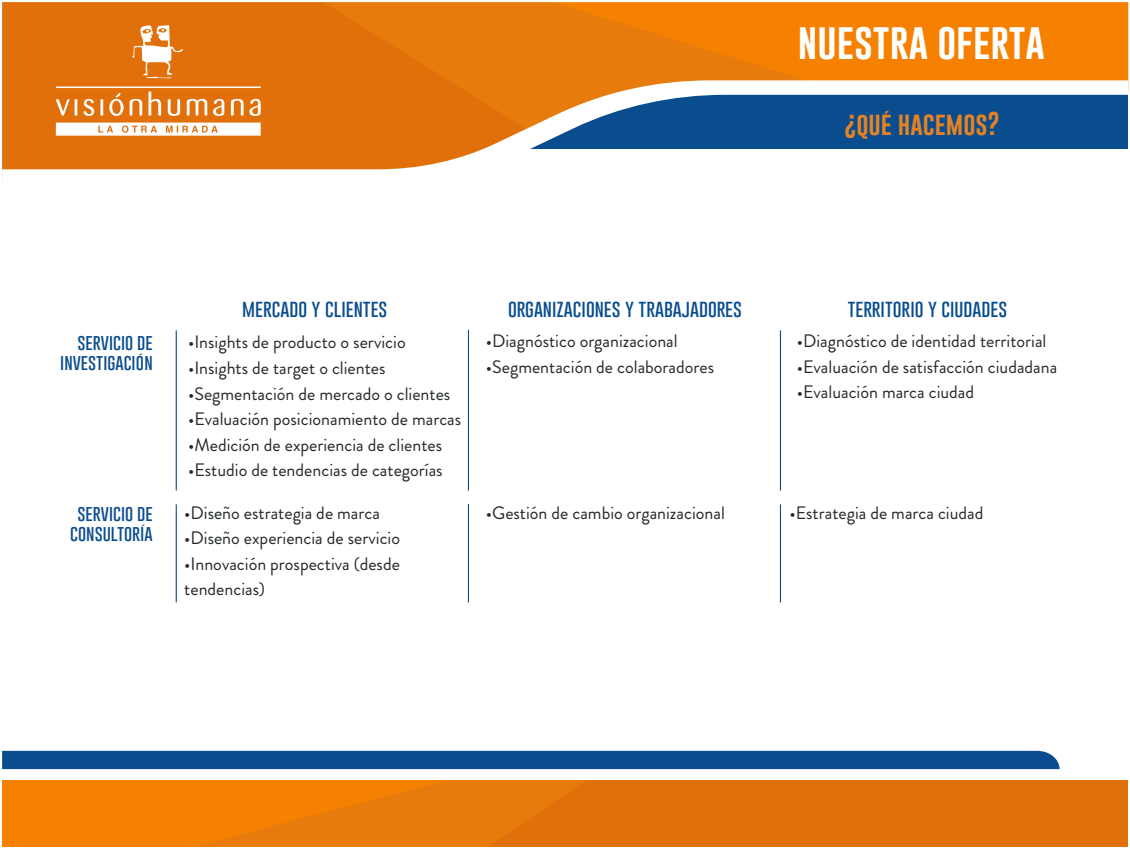
<style>
.page{position:relative;width:1130px;height:849px;background:#fff}
.page>*{position:absolute;margin:0;border:0;box-sizing:border-box;transform-origin:0 0}
.t1{font:37.5px "Gobold";color:#fff}
.t2{font:24px "Gobold";color:#e48224}
.t3{font:18px/25.5px "Brandon Grotesque";color:#24292c}
.t4{font:100 18px "Gobold";color:#0a4d8e}
.t5{font:100 16.5px/19.8px "Gobold";color:#0a4d8e;text-align:right}
</style>
<div class="page">
<div style="left:841px;top:2px;width:287px;height:78px;background:#f68000"></div>
<svg style="left:543px;top:2px;width:298px;height:78px;background:#ef7d05"></svg>
<svg style="left:2px;top:2px;width:541px;height:78px;background:#e2730a"></svg>
<svg style="left:2px;top:80px;width:1126px;height:100px"></svg>
<div style="left:2px;top:779px;width:1125px;height:67px;background:#f68000"></div>
<svg style="left:193px;top:779px;width:294px;height:67px;fill:#e77b0b"></svg>
<svg style="left:487px;top:779px;width:640px;height:67px;background:#e1730d"></svg>
<div style="left:2px;top:750px;width:1057px;height:18px;background:#0a4d8e"></div>
<hr style="left:56px;top:86px;width:205px;height:2px;background:#fff">
<svg style="left:56px;top:99px;width:21px;height:16px"></svg>
<svg style="left:83px;top:99px;width:11px;height:17px"></svg>
<hr style="left:100px;top:99px;width:3px;height:16px;background:#fff">
<svg style="left:109px;top:93px;width:15px;height:23px"></svg>
<svg style="left:130px;top:99px;width:12px;height:16px"></svg>
<svg style="left:148px;top:91px;width:13px;height:24px"></svg>
<svg style="left:168px;top:99px;width:12px;height:17px"></svg>
<svg style="left:187px;top:99px;width:20px;height:16px"></svg>
<svg style="left:213px;top:99px;width:11px;height:17px"></svg>
<svg style="left:231px;top:99px;width:12px;height:16px"></svg>
<svg style="left:249px;top:99px;width:12px;height:17px"></svg>
<svg style="left:56px;top:122px;width:205px;height:13px"></svg>
<svg style="left:132px;top:25px;width:51px;height:53px"></svg>
<hr style="left:176px;top:330px;width:1px;height:160px;background:#0a4d8e">
<hr style="left:468px;top:329px;width:1px;height:161px;background:#0a4d8e">
<hr style="left:779px;top:330px;width:2px;height:160px;background:#0a4d8e">
<hr style="left:176px;top:504px;width:1px;height:98px;background:#0a4d8e">
<hr style="left:468px;top:503px;width:1px;height:99px;background:#0a4d8e">
<hr style="left:779px;top:504px;width:2px;height:98px;background:#0a4d8e">
<h1 class="t1" style="left:797px;top:17px;width:248px">NUESTRA OFERTA</h1>
<h2 class="t2" style="left:844px;top:108px;width:157px">¿QUÉ HACEMOS?</h2>
<p class="t4" style="left:242px;top:296px;width:147px">MERCADO Y CLIENTES</p>
<p class="t4" style="left:508px;top:296px;width:235px">ORGANIZACIONES Y TRABAJADORES</p>
<p class="t4" style="left:847px;top:296px;width:161px">TERRITORIO Y CIUDADES</p>
<p class="t5" style="left:60px;top:332px;width:94px">SERVICIO DE<br>INVESTIGACIÓN</p>
<p class="t3" style="left:188px;top:329px;width:219px">•Insights de producto o servicio</p>
<p class="t3" style="left:188px;top:355px;width:199px">•Insights de target o clientes</p>
<p class="t3" style="left:188px;top:380px;width:264px">•Segmentación de mercado o clientes</p>
<p class="t3" style="left:188px;top:406px;width:275px">•Evaluación posicionamiento de marcas</p>
<p class="t3" style="left:188px;top:431px;width:255px">•Medición de experiencia de clientes</p>
<p class="t3" style="left:188px;top:457px;width:256px">•Estudio de tendencias de categorías</p>
<p class="t5" style="left:70px;top:503px;width:84px;text-align:center">SERVICIO DE<br>CONSULTORÍA</p>
<p class="t3" style="left:184px;top:499px;width:197px">•Diseño estrategia de marca</p>
<p class="t3" style="left:184px;top:525px;width:217px">•Diseño experiencia de servicio</p>
<p class="t3" style="left:184px;top:550px;width:217px">•Innovación prospectiva (desde tendencias)</p>
<p class="t3" style="left:486px;top:328px;width:193px">•Diagnóstico organizacional</p>
<p class="t3" style="left:486px;top:354px;width:230px">•Segmentación de colaboradores</p>
<p class="t3" style="left:796px;top:328px;width:251px">•Diagnóstico de identidad territorial</p>
<p class="t3" style="left:796px;top:354px;width:262px">•Evaluación de satisfacción ciudadana</p>
<p class="t3" style="left:796px;top:379px;width:179px">•Evaluación marca ciudad</p>
<p class="t3" style="left:486px;top:500px;width:240px">•Gestión de cambio organizacional</p>
<p class="t3" style="left:789px;top:500px;width:195px">•Estrategia de marca ciudad</p>
</div>
